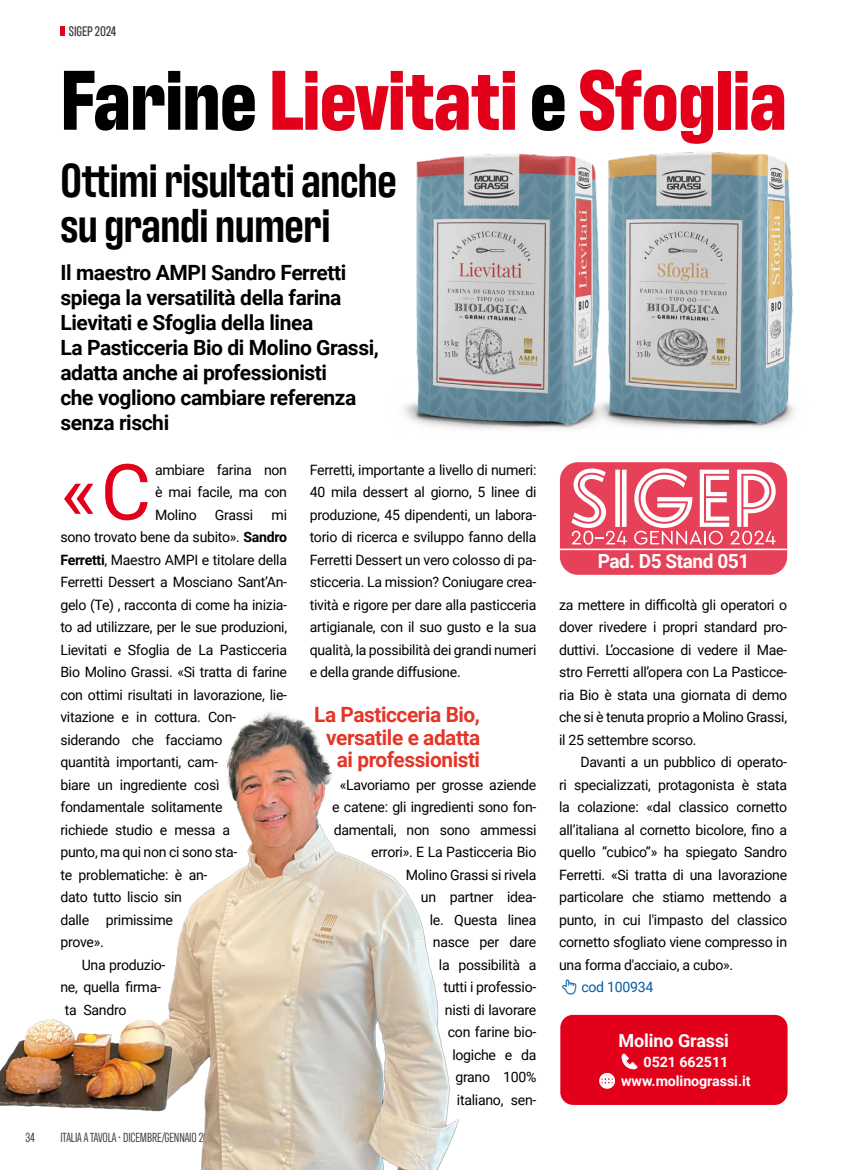
<style>
.page{position:relative;width:851px;height:1170px;background:#fff}
.page>*{position:absolute;margin:0;border:0;box-sizing:border-box;transform-origin:0 0}
.t1{font:700 86.55px "Antarctican Headline";letter-spacing:-.01em;color:#e2001a}
.t2{font:77.55px "Roboto";color:#e2001a}
.t3{font:600 48.75px/45px "Antarctican Headline";letter-spacing:-.01em;color:#000}
.t4{font:700 21px/25px "Roboto";letter-spacing:-.02em;color:#000}
.t5{font:700 21px/22.5px "Roboto";letter-spacing:-.02em;color:#e53527;text-align:right}
.t6{font:700 19.5px "Roboto";letter-spacing:-.025em;color:#fff}
.t7{font:700 18px "Roboto";letter-spacing:-.005em;color:#fff}
.t8{font:14.25px/22.5px "Roboto";letter-spacing:-.02em;color:#000;text-align:justify}
.t9{font:700 14.25px/19.5px "Roboto";letter-spacing:-.005em;color:#fff;text-align:center}
.t10{font:500 14.25px "Antarctican Headline";letter-spacing:-.005em;color:#3e3d40}
.t11{font:14.25px "Roboto";letter-spacing:-.02em;color:#005aa5}
.t12{font:13.5px "Antarctican Headline";letter-spacing:-.005em;color:#3e3d40}
.s1{color:#000}
.s2{font-weight:700}
</style>
<div class="page">
<div style="left:60px;top:26px;width:5px;height:10px;background:#e2001a"></div>
<img style="left:403px;top:153px;width:148px;height:276px">
<img style="left:551px;top:152px;width:244px;height:278px">
<img style="left:0;top:712px;width:632px;height:457px">
<div style="left:560px;top:462px;width:227px;height:112px;background:#e64158;border-radius:18px"></div>
<hr style="left:560px;top:548px;width:227px;height:2px;background:#fff">
<svg style="left:571px;top:468px;width:56px;height:76px"></svg>
<svg style="left:634px;top:468px;width:141px;height:76px"></svg>
<div style="left:560px;top:1014px;width:227px;height:90px;background:#e2001a;border-radius:13px"></div>
<svg style="left:562px;top:979px;width:14px;height:15px"></svg>
<p class="t10" style="left:69px;top:22px;width:49px">SIGEP 2024</p>
<h1 class="t1" style="left:60px;top:38px;width:728px"><span class="s1">Farine</span> Lievitati <span class="s1">e</span> Sfoglia</h1>
<h3 class="t3" style="left:60px;top:154px;width:338px">Ottimi risultati anche su grandi numeri</h3>
<h3 class="t4" style="left:60px;top:259px;width:320px">Il maestro AMPI Sandro Ferretti spiega la versatilità della farina<br>Lievitati e Sfoglia della linea<br>La Pasticceria Bio di Molino Grassi, adatta anche ai professionisti<br>che vogliono cambiare referenza senza rischi</h3>
<p class="t8" style="left:310px;top:457px;width:228px">Ferretti, importante a livello di numeri:<br>40 mila dessert al giorno, 5 linee di produzione, 45 dipendenti, un labora&shy;torio di ricerca e sviluppo fanno della Ferretti Dessert un vero colosso di pa&shy;sticceria. La mission? Coniugare crea&shy;tività e rigore per dare alla pasticceria artigianale, con il suo gusto e la sua qualità, la possibilità dei grandi numeri e della grande diffusione.</p>
<h3 class="t5" style="left:314px;top:702px;width:168px">La Pasticceria Bio, versatile e adatta ai professionisti</h3>
<p class="t8" style="left:332px;top:772px;width:206px;text-align:right">«Lavoriamo per grosse aziende e catene: gli ingredienti sono fon&shy;damentali, non sono ammessi errori». E La Pasticceria Bio<br>Molino Grassi si rivela<br>un partner idea-<br>le. Questa linea<br>nasce per dare<br>la possibilità a<br>tutti i professio-<br>nisti di lavorare<br>con farine bio-<br>logiche e da<br>grano 100%<br>italiano, sen-</p>
<h2 class="t2" style="left:60px;top:437px;width:92px">«C</h2>
<p class="t8" style="left:155px;top:457px;width:133px">ambiare farina non è mai facile, ma con Molino</p>
<p class="t8" style="left:215px;top:502px;width:40px">Grassi</p>
<p class="t8" style="left:271px;top:502px;width:17px">mi</p>
<p class="t8" style="left:60px;top:525px;width:228px">sono trovato bene da subito». <span class="s2">Sandro</span></p>
<p class="t8" style="left:60px;top:547px;width:228px"><span class="s2">Ferretti</span>, Maestro AMPI e titolare della</p>
<p class="t8" style="left:60px;top:570px;width:228px">Ferretti Dessert a Mosciano Sant’An-</p>
<p class="t8" style="left:60px;top:592px;width:228px">gelo (Te) , racconta di come ha inizia-</p>
<p class="t8" style="left:60px;top:615px;width:228px">to ad utilizzare, per le sue produzioni,</p>
<p class="t8" style="left:60px;top:637px;width:228px">Lievitati e Sfoglia de La Pasticceria</p>
<p class="t8" style="left:60px;top:660px;width:228px">Bio Molino Grassi. «Si tratta di farine</p>
<p class="t8" style="left:60px;top:682px;width:228px">con ottimi risultati in lavorazione, lie-</p>
<p class="t8" style="left:60px;top:705px;width:177px">vitazione e in cottura. Con-</p>
<p class="t8" style="left:60px;top:727px;width:163px">siderando che facciamo</p>
<p class="t8" style="left:60px;top:750px;width:159px">quantità importanti, cam-</p>
<p class="t8" style="left:60px;top:772px;width:161px">biare un ingrediente così</p>
<p class="t8" style="left:60px;top:795px;width:164px">fondamentale solitamente</p>
<p class="t8" style="left:60px;top:817px;width:171px">richiede studio e messa a</p>
<p class="t8" style="left:60px;top:840px;width:179px">punto, ma qui non ci sono sta-</p>
<p class="t8" style="left:60px;top:862px;width:149px">te problematiche: è an-</p>
<p class="t8" style="left:60px;top:885px;width:123px">dato tutto liscio sin</p>
<p class="t8" style="left:60px;top:907px;width:114px">dalle primissime</p>
<p class="t8" style="left:60px;top:930px;width:45px">prove».</p>
<p class="t8" style="left:82px;top:952px;width:85px">Una produzio-</p>
<p class="t8" style="left:60px;top:975px;width:102px">ne, quella firma-</p>
<p class="t8" style="left:65px;top:997px;width:63px">ta Sandro</p>
<h3 class="t6" style="left:597px;top:547px;width:153px">Pad. D5 Stand 051</h3>
<p class="t8" style="left:559px;top:592px;width:229px">za mettere in difficoltà gli operatori o dover rivedere i propri standard pro&shy;duttivi. L’occasione di vedere il Mae&shy;stro Ferretti all’opera con La Pasticce&shy;ria Bio è stata una giornata di demo che si è tenuta proprio a Molino Grassi, il 25 settembre scorso.</p>
<p class="t8" style="left:559px;top:750px;width:229px;text-indent:21px">Davanti a un pubblico di operato&shy;ri specializzati, protagonista è stata la colazione: «dal classico cornetto all’italiana al cornetto bicolore, fino a quello “cubico”» ha spiegato Sandro Ferretti. «Si tratta di una lavorazione particolare che stiamo mettendo a punto, in cui l'impasto del classico cornetto sfogliato viene compresso in una forma d'acciaio, a cubo».</p>
<p class="t11" style="left:581px;top:977px;width:73px">cod 100934</p>
<p class="t7" style="left:618px;top:1028px;width:112px">Molino Grassi</p>
<p class="t9" style="left:621px;top:1051px;width:131px">0521 662511 www.molinograssi.it</p>
<p class="t12" style="left:25px;top:1128px;width:11px">34</p>
<p class="t12" style="left:60px;top:1128px;width:158px">ITALIA A TAVOLA · DICEMBRE/GENNAIO 2024</p>
</div>
